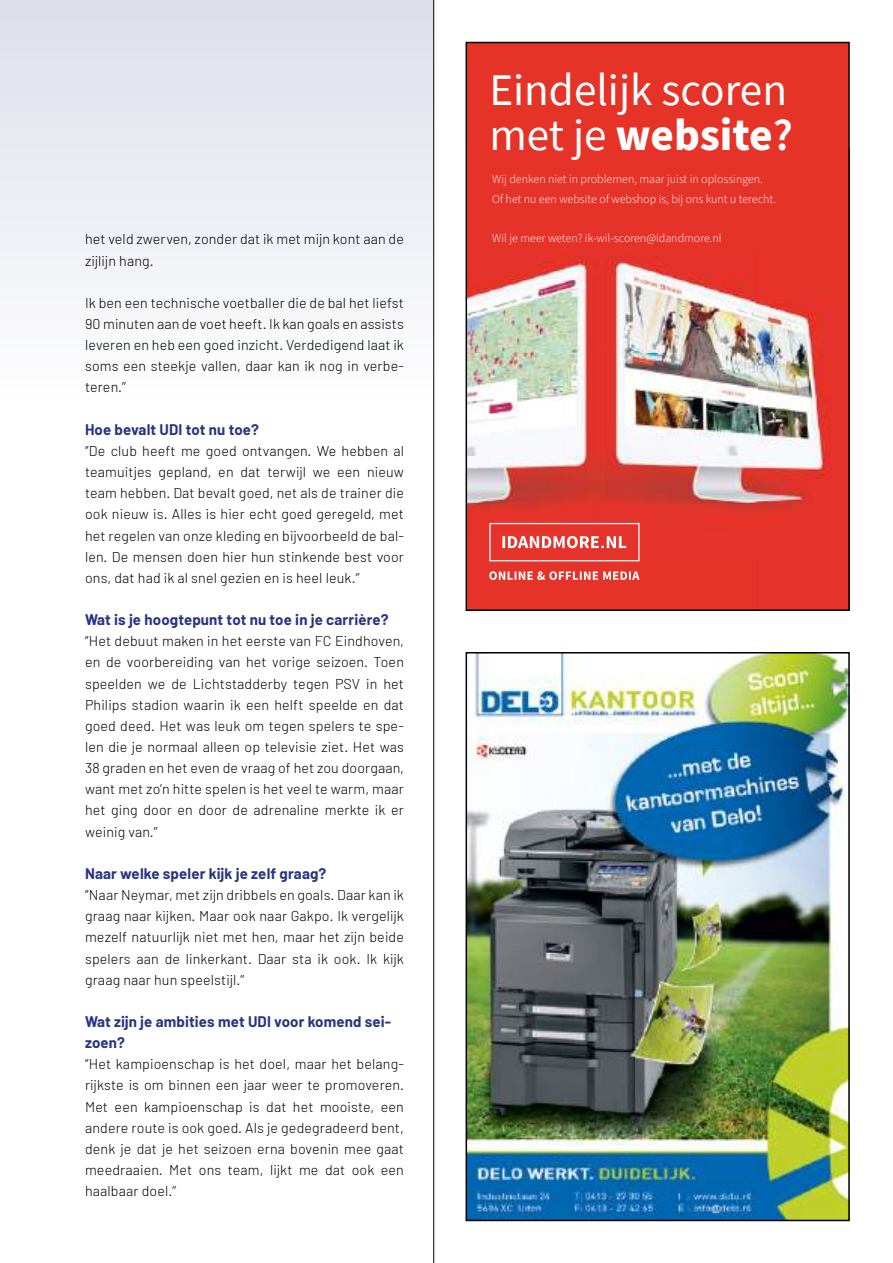
<style>
.page{position:relative;width:893px;height:1263px;background:#fff}
.page>*{position:absolute;margin:0;border:0;box-sizing:border-box;transform-origin:0 0}
.t1{font:45.15px/45.2px "Source Sans Pro";color:#fff}
.t2{font:700 15px/21.1px "Barlow";letter-spacing:.01em;color:#273583}
.t3{font:300 14.25px/21.1px "Barlow";letter-spacing:.01em;color:#000;text-align:justify}
.t4{font:300 12px/19.5px "Source Sans Pro";color:#fff}
.s1{font-weight:700}
.s2{font-weight:600}
</style>
<div class="page">
<div style="left:0;top:0;width:433px;height:406px;background:linear-gradient(to bottom,#dcdeeb,#fff)"></div>
<img style="left:0;top:0;width:1px;height:406px">
<img style="left:469px;top:655px;width:378px;height:563px">
<div style="left:466px;top:652px;width:384px;height:569px;border:2px solid #000"></div>
<div style="left:466px;top:43px;width:383px;height:567px;background:#e63328"></div>
<img style="left:469px;top:250px;width:360px;height:312px">
<svg style="left:489px;top:571px;width:151px;height:9px"></svg>
<svg style="left:489px;top:523px;width:151px;height:38px"></svg>
<div style="left:466px;top:42px;width:384px;height:569px;border:2px solid #000"></div>
<hr style="left:433px;top:0;width:1px;height:1263px;background:#000">
<h1 class="t1" style="left:489px;top:67px;width:305px">Eindelijk scoren met je <span class="s1">website</span><span class="s2">?</span></h1>
<p class="t4" style="left:492px;top:170px;width:285px">Wij denken niet in problemen, maar juist in oplossingen.<br>Of het nu een website of webshop is, bij ons kunt u terecht.</p>
<p class="t3" style="left:85px;top:228px;width:320px">het veld zwerven, zonder dat ik met mijn kont aan de</p>
<p class="t4" style="left:492px;top:228px;width:231px">Wil je meer weten? ik-wil-scoren@idandmore.nl</p>
<p class="t3" style="left:85px;top:249px;width:70px">zijlijn hang.</p>
<p class="t3" style="left:85px;top:292px;width:320px">Ik ben een technische voetballer die de bal het liefst 90 minuten aan de voet heeft. Ik kan goals en assists leveren en heb een goed inzicht. Verdedigend laat ik soms een steekje vallen, daar kan ik nog in verbe&shy;teren.’’</p>
<p class="t2" style="left:85px;top:419px;width:176px">Hoe bevalt UDI tot nu toe?</p>
<p class="t3" style="left:85px;top:440px;width:320px">‘’De club heeft me goed ontvangen. We hebben al teamuitjes gepland, en dat terwijl we een nieuw team hebben. Dat bevalt goed, net als de trainer die ook nieuw is. Alles is hier echt goed geregeld, met het regelen van onze kleding en bijvoorbeeld de bal&shy;len. De mensen doen hier hun stinkende best voor ons, dat had ik al snel gezien en is heel leuk.’’</p>
<p class="t2" style="left:85px;top:609px;width:305px">Wat is je hoogtepunt tot nu toe in je carrière?</p>
<p class="t3" style="left:85px;top:630px;width:320px">‘’Het debuut maken in het eerste van FC Eindhoven, en de voorbereiding van het vorige seizoen. Toen speelden we de Lichtstadderby tegen PSV in het Philips stadion waarin ik een helft speelde en dat goed deed. Het was leuk om tegen spelers te spe&shy;len die je normaal alleen op televisie ziet. Het was 38 graden en het even de vraag of het zou doorgaan, want met zo’n hitte spelen is het veel te warm, maar het ging door en door de adrenaline merkte ik er weinig van.’’</p>
<p class="t2" style="left:85px;top:863px;width:243px">Naar welke speler kijk je zelf graag?</p>
<p class="t3" style="left:85px;top:884px;width:320px">‘’Naar Neymar, met zijn dribbels en goals. Daar kan ik graag naar kijken. Maar ook naar Gakpo. Ik vergelijk mezelf natuurlijk niet met hen, maar het zijn beide spelers aan de linkerkant. Daar sta ik ook. Ik kijk graag naar hun speelstijl.’’</p>
<p class="t2" style="left:85px;top:1011px;width:307px">Wat zijn je ambities met UDI voor komend sei&shy;zoen?</p>
<p class="t3" style="left:85px;top:1053px;width:320px">‘’Het kampioenschap is het doel, maar het belang&shy;rijkste is om binnen een jaar weer te promoveren.<br>Met een kampioenschap is dat het mooiste, een andere route is ook goed. Als je gedegradeerd bent, denk je dat je het seizoen erna bovenin mee gaat meedraaien. Met ons team, lijkt me dat ook een haalbaar doel.’’</p>
</div>
